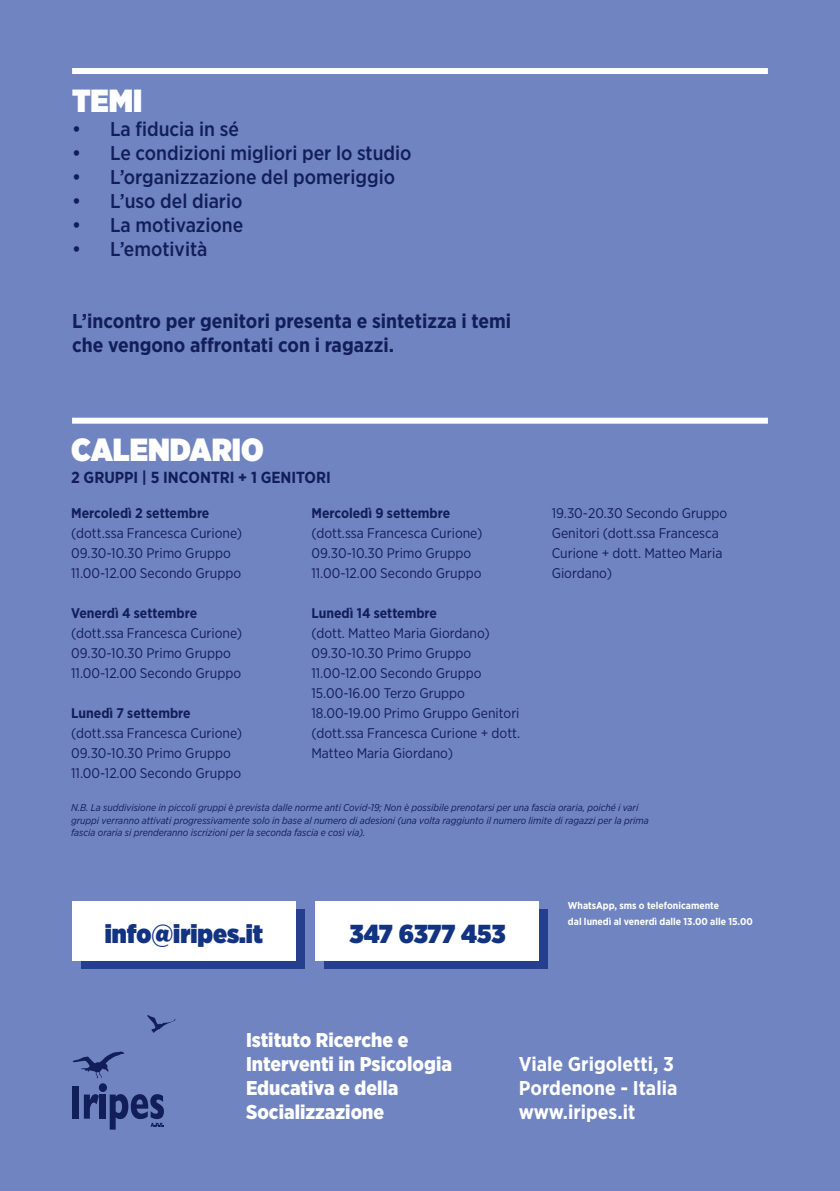
<style>
.page{position:relative;width:840px;height:1191px;background:#fff}
.page>*{position:absolute;margin:0;border:0;box-sizing:border-box;transform-origin:0 0}
.t1{font:900 32px "Gotham Narrow";color:#fff}
.t2{font:900 26px "Gotham Narrow";color:#123382}
.t3{font:500 20px "Gotham Narrow";color:#121e59}
.t4{font:700 20px/24px "Gotham Narrow";color:#121e59}
.t5{font:900 20px/24px "Gotham Narrow";color:#fff}
.t6{font:700 20px "Gotham Narrow";color:#fff}
.t7{font:700 16px "Gotham Narrow";color:#121e59}
.t8{font:14px/20px "Gotham Narrow";color:#121e59}
.t9{font:italic 10px/12px "Gotham Narrow";color:#121e59}
.t10{font:700 10px "Gotham Narrow";color:#fff}
.s1{font-weight:700}
</style>
<div class="page">
<div style="left:0;top:0;width:839px;height:1191px;background:#7084c1"></div>
<div style="left:72px;top:418px;width:695px;height:6px;background:#fff"></div>
<div style="left:72px;top:68px;width:695px;height:6px;background:#fff"></div>
<svg style="left:147px;top:1015px;width:29px;height:18px"></svg>
<svg style="left:72px;top:1051px;width:92px;height:78px"></svg>
<div style="left:324px;top:909px;width:224px;height:60px;background:#253f8e"></div>
<div style="left:81px;top:909px;width:224px;height:60px;background:#253f8e"></div>
<div style="left:315px;top:901px;width:224px;height:60px;background:#fff"></div>
<div style="left:72px;top:901px;width:224px;height:59px;background:#fff"></div>
<p class="t1" style="left:72px;top:79px;width:72px">TEMI</p>
<p class="t3" style="left:72px;top:116px;width:168px">• La fiducia in sé</p>
<p class="t3" style="left:72px;top:140px;width:341px">• Le condizioni migliori per lo studio</p>
<p class="t3" style="left:72px;top:164px;width:324px">• L’organizzazione del pomeriggio</p>
<p class="t3" style="left:72px;top:188px;width:172px">• L’uso del diario</p>
<p class="t3" style="left:72px;top:212px;width:173px">• La motivazione</p>
<p class="t3" style="left:72px;top:236px;width:137px">• L’emotività</p>
<p class="t4" style="left:72px;top:309px;width:440px">L’incontro per genitori presenta e sintetizza i temi che vengono affrontati con i ragazzi.</p>
<p class="t1" style="left:71px;top:428px;width:194px">CALENDARIO</p>
<p class="t7" style="left:71px;top:467px;width:261px">2 GRUPPI | 5 INCONTRI + 1 GENITORI</p>
<p class="t8" style="left:71px;top:502px;width:172px"><span class="s1">Mercoledì 2 settembre </span>(dott.ssa Francesca Curione)</p>
<p class="t8" style="left:71px;top:542px;width:161px">09.30-10.30 Primo Gruppo</p>
<p class="t8" style="left:71px;top:562px;width:171px">11.00-12.00 Secondo Gruppo</p>
<p class="t8" style="left:71px;top:602px;width:172px"><span class="s1">Venerdì 4 settembre </span>(dott.ssa Francesca Curione)</p>
<p class="t8" style="left:71px;top:642px;width:161px">09.30-10.30 Primo Gruppo</p>
<p class="t8" style="left:71px;top:662px;width:171px">11.00-12.00 Secondo Gruppo</p>
<p class="t8" style="left:71px;top:702px;width:172px"><span class="s1">Lunedì 7 settembre </span>(dott.ssa Francesca Curione)</p>
<p class="t8" style="left:71px;top:742px;width:161px">09.30-10.30 Primo Gruppo</p>
<p class="t8" style="left:71px;top:762px;width:171px">11.00-12.00 Secondo Gruppo</p>
<p class="t8" style="left:311px;top:502px;width:172px"><span class="s1">Mercoledì 9 settembre </span>(dott.ssa Francesca Curione)</p>
<p class="t8" style="left:311px;top:542px;width:161px">09.30-10.30 Primo Gruppo</p>
<p class="t8" style="left:311px;top:562px;width:171px">11.00-12.00 Secondo Gruppo</p>
<p class="t8" style="left:311px;top:602px;width:180px"><span class="s1">Lunedì 14 settembre<br></span>(dott. Matteo Maria Giordano)</p>
<p class="t8" style="left:311px;top:642px;width:161px">09.30-10.30 Primo Gruppo</p>
<p class="t8" style="left:311px;top:662px;width:171px">11.00-12.00 Secondo Gruppo</p>
<p class="t8" style="left:311px;top:682px;width:155px">15.00-16.00 Terzo Gruppo</p>
<p class="t8" style="left:311px;top:702px;width:210px;text-align:justify">18.00-19.00 Primo Gruppo Genitori (dott.ssa Francesca Curione + dott.<br>Matteo Maria Giordano)</p>
<p class="t8" style="left:551px;top:502px;width:177px">19.30-20.30 Secondo Gruppo<br>Genitori (dott.ssa Francesca<br>Curione + dott. Matteo Maria<br>Giordano)</p>
<p class="t9" style="left:71px;top:801px;width:579px">N.B. La suddivisione in piccoli gruppi è prevista dalle norme anti Covid-19; Non è possibile prenotarsi per una fascia oraria, poiché i vari gruppi verranno attivati progressivamente solo in base al numero di adesioni (una volta raggiunto il numero limite di ragazzi per la prima fascia oraria si prenderanno iscrizioni per la seconda fascia e così via).</p>
<p class="t2" style="left:105px;top:916px;width:160px">info@iripes.it</p>
<p class="t2" style="left:349px;top:916px;width:157px">347 6377 453</p>
<p class="t10" style="left:567px;top:899px;width:152px">WhatsApp, sms o telefonicamente</p>
<p class="t10" style="left:567px;top:915px;width:186px">dal lunedì al venerdì dalle 13.00 alle 15.00</p>
<p class="t5" style="left:246px;top:1027px;width:207px">Istituto Ricerche e<br>Interventi in Psicologia<br>Educativa e della<br>Socializzazione</p>
<p class="t6" style="left:518px;top:1051px;width:156px">Viale Grigoletti, 3</p>
<p class="t6" style="left:518px;top:1075px;width:160px">Pordenone - Italia</p>
<p class="t6" style="left:518px;top:1099px;width:118px">www.iripes.it</p>
</div>
